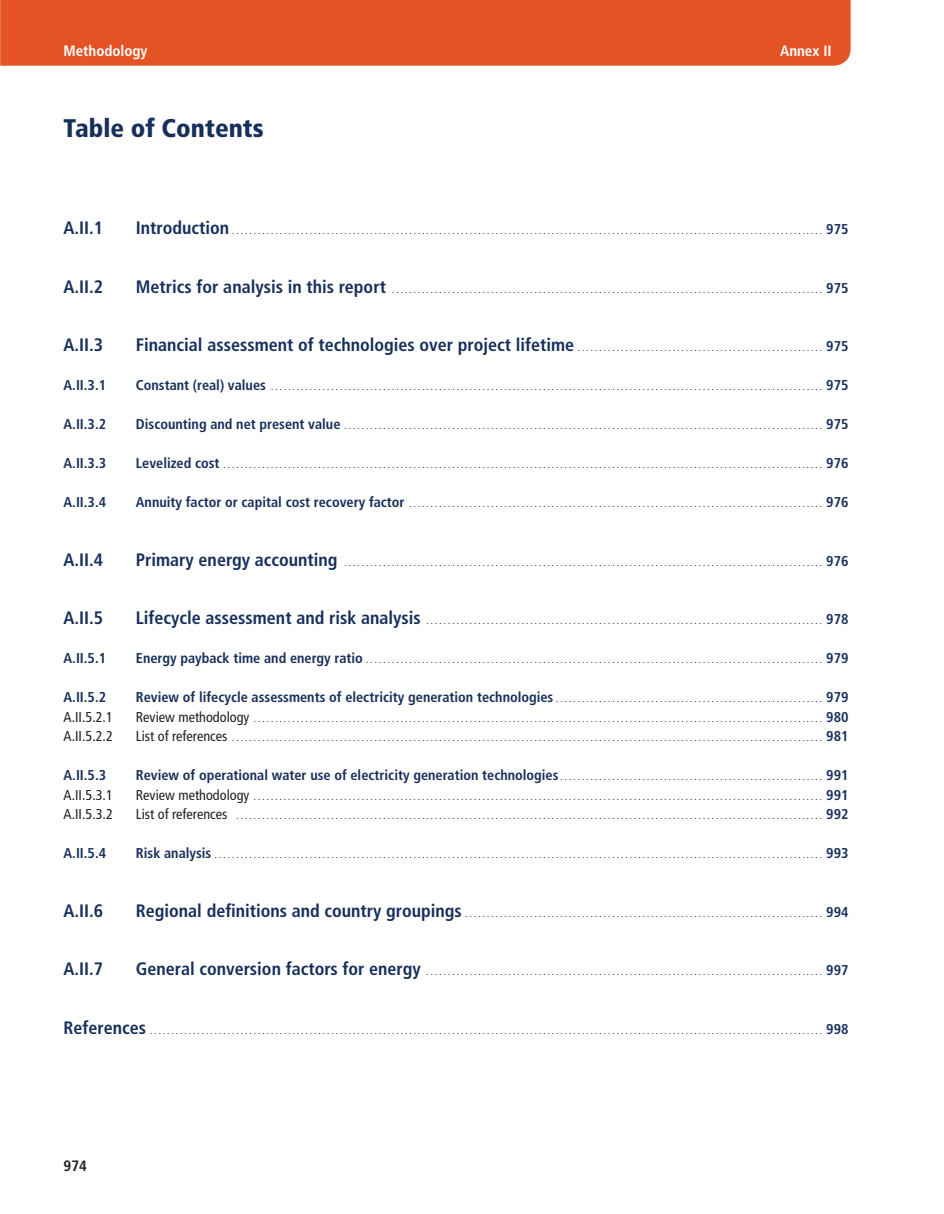
<style>
.page{position:relative;width:944px;height:1214px;background:#fff}
.page>*{position:absolute;margin:0;border:0;box-sizing:border-box;transform-origin:0 0}
.t1{font:900 condensed 25.5px "Frutiger LT Pro";color:#172f5b}
.t2{font:700 condensed 18px "Frutiger LT Pro";color:#172f5b}
.t3{font:700 condensed 15px "Frutiger LT Pro";color:#fff}
.t4{font:700 condensed 15px "Frutiger LT Pro";color:#231f20}
.t5{font:700 condensed 14.25px "Frutiger LT Pro";color:#172f5b}
.t6{font:condensed 14.25px "Frutiger LT Pro";color:#231f20}
.t7{font:condensed 9px "Frutiger LT Pro";color:#231f20}
.s1{font-weight:700;font-size:18px;color:#172f5b}
.s2{font-weight:700;font-size:14.25px;color:#172f5b}
.s3{font-weight:400;font-size:9px;color:#231f20}
.s4{font-size:14.25px}
</style>
<div class="page">
<div style="left:0;top:0;width:850px;height:66px;background:#e45324"></div>
<h3 class="t3" style="left:64px;top:45px;width:85px">Methodology</h3>
<h3 class="t3" style="left:780px;top:45px;width:53px">Annex II</h3>
<h1 class="t1" style="left:64px;top:118px;width:202px">Table of Contents</h1>
<h2 class="t2" style="left:64px;top:221px;width:41px">A.II.1</h2>
<p class="t7" style="left:136px;top:227px;width:714px"><span class="s1">Introduction</span> . . . . . . . . . . . . . . . . . . . . . . . . . . . . . . . . . . . . . . . . . . . . . . . . . . . . . . . . . . . . . . . . . . . . . . . . . . . . . . . . . . . . . . . . . . . . . . . . . . . . . . . . . . . . . . . . . . . . . . . . . . . . . . . . . . . . . . . . . <span class="s2">975</span></p>
<h2 class="t2" style="left:64px;top:279px;width:41px">A.II.2</h2>
<p class="t7" style="left:136px;top:286px;width:714px"><span class="s1">Metrics for analysis in this report</span> . . . . . . . . . . . . . . . . . . . . . . . . . . . . . . . . . . . . . . . . . . . . . . . . . . . . . . . . . . . . . . . . . . . . . . . . . . . . . . . . . . . . . . . . . . . . . . . . . . . . <span class="s2">975</span></p>
<h2 class="t2" style="left:64px;top:338px;width:41px">A.II.3</h2>
<p class="t7" style="left:136px;top:344px;width:714px"><span class="s1">Financial assessment of technologies over project lifetime</span> . . . . . . . . . . . . . . . . . . . . . . . . . . . . . . . . . . . . . . . . . . . . . . . . . . . . . . . . . <span class="s2">975</span></p>
<h3 class="t5" style="left:64px;top:379px;width:44px">A.II.3.1</h3>
<p class="t7" style="left:136px;top:383px;width:714px"><span class="s2">Constant (real) values</span> . . . . . . . . . . . . . . . . . . . . . . . . . . . . . . . . . . . . . . . . . . . . . . . . . . . . . . . . . . . . . . . . . . . . . . . . . . . . . . . . . . . . . . . . . . . . . . . . . . . . . . . . . . . . . . . . . . . . . . . . . . . . . . . . <span class="s2">975</span></p>
<h3 class="t5" style="left:64px;top:418px;width:44px">A.II.3.2</h3>
<p class="t7" style="left:136px;top:422px;width:714px"><span class="s2">Discounting and net present value</span> . . . . . . . . . . . . . . . . . . . . . . . . . . . . . . . . . . . . . . . . . . . . . . . . . . . . . . . . . . . . . . . . . . . . . . . . . . . . . . . . . . . . . . . . . . . . . . . . . . . . . . . . . . . . . . . <span class="s2">975</span></p>
<h3 class="t5" style="left:64px;top:457px;width:44px">A.II.3.3</h3>
<p class="t7" style="left:136px;top:461px;width:714px"><span class="s2">Levelized cost</span> . . . . . . . . . . . . . . . . . . . . . . . . . . . . . . . . . . . . . . . . . . . . . . . . . . . . . . . . . . . . . . . . . . . . . . . . . . . . . . . . . . . . . . . . . . . . . . . . . . . . . . . . . . . . . . . . . . . . . . . . . . . . . . . . . . . . . . . . . . . <span class="s2">976</span></p>
<h3 class="t5" style="left:64px;top:496px;width:44px">A.II.3.4</h3>
<p class="t7" style="left:136px;top:500px;width:714px"><span class="s2">Annuity factor or capital cost recovery factor</span> . . . . . . . . . . . . . . . . . . . . . . . . . . . . . . . . . . . . . . . . . . . . . . . . . . . . . . . . . . . . . . . . . . . . . . . . . . . . . . . . . . . . . . . . . . . . . . . . <span class="s2">976</span></p>
<h2 class="t2" style="left:64px;top:552px;width:41px">A.II.4</h2>
<p class="t7" style="left:136px;top:559px;width:714px"><span class="s1">Primary energy accounting</span> . . . . . . . . . . . . . . . . . . . . . . . . . . . . . . . . . . . . . . . . . . . . . . . . . . . . . . . . . . . . . . . . . . . . . . . . . . . . . . . . . . . . . . . . . . . . . . . . . . . . . . . . . . . . . . . <span class="s2">976</span></p>
<h2 class="t2" style="left:64px;top:611px;width:41px">A.II.5</h2>
<p class="t7" style="left:136px;top:617px;width:714px"><span class="s1">Lifecycle assessment and risk analysis</span> . . . . . . . . . . . . . . . . . . . . . . . . . . . . . . . . . . . . . . . . . . . . . . . . . . . . . . . . . . . . . . . . . . . . . . . . . . . . . . . . . . . . . . . . . . . . <span class="s2">978</span></p>
<h3 class="t5" style="left:64px;top:652px;width:44px">A.II.5.1</h3>
<p class="t7" style="left:136px;top:656px;width:714px"><span class="s2">Energy payback time and energy ratio</span> . . . . . . . . . . . . . . . . . . . . . . . . . . . . . . . . . . . . . . . . . . . . . . . . . . . . . . . . . . . . . . . . . . . . . . . . . . . . . . . . . . . . . . . . . . . . . . . . . . . . . . . . . . <span class="s2">979</span></p>
<h3 class="t5" style="left:64px;top:691px;width:44px">A.II.5.2</h3>
<h3 class="t5" style="left:136px;top:691px;width:714px">Review of lifecycle assessments of electricity generation technologies <span class="s3">. . . . . . . . . . . . . . . . . . . . . . . . . . . . . . . . . . . . . . . . . . . . . . . . . . . . . . . . . . . . . .</span> 979</h3>
<h3 class="t6" style="left:64px;top:711px;width:51px">A.II.5.2.1</h3>
<p class="t7" style="left:136px;top:715px;width:714px"><span class="s4">Review methodology</span> . . . . . . . . . . . . . . . . . . . . . . . . . . . . . . . . . . . . . . . . . . . . . . . . . . . . . . . . . . . . . . . . . . . . . . . . . . . . . . . . . . . . . . . . . . . . . . . . . . . . . . . . . . . . . . . . . . . . . . . . . . . . . . . . . . . . <span class="s2">980</span></p>
<h3 class="t6" style="left:64px;top:730px;width:51px">A.II.5.2.2</h3>
<p class="t7" style="left:136px;top:734px;width:714px"><span class="s4">List of references</span> . . . . . . . . . . . . . . . . . . . . . . . . . . . . . . . . . . . . . . . . . . . . . . . . . . . . . . . . . . . . . . . . . . . . . . . . . . . . . . . . . . . . . . . . . . . . . . . . . . . . . . . . . . . . . . . . . . . . . . . . . . . . . . . . . . . . . . . . . <span class="s2">981</span></p>
<h3 class="t5" style="left:64px;top:769px;width:44px">A.II.5.3</h3>
<h3 class="t5" style="left:136px;top:769px;width:714px">Review of operational water use of electricity generation technologies <span class="s3">. . . . . . . . . . . . . . . . . . . . . . . . . . . . . . . . . . . . . . . . . . . . . . . . . . . . . . . . . . . . .</span> 991</h3>
<h3 class="t6" style="left:64px;top:789px;width:51px">A.II.5.3.1</h3>
<p class="t7" style="left:136px;top:793px;width:714px"><span class="s4">Review methodology</span> . . . . . . . . . . . . . . . . . . . . . . . . . . . . . . . . . . . . . . . . . . . . . . . . . . . . . . . . . . . . . . . . . . . . . . . . . . . . . . . . . . . . . . . . . . . . . . . . . . . . . . . . . . . . . . . . . . . . . . . . . . . . . . . . . . . . <span class="s2">991</span></p>
<h3 class="t6" style="left:64px;top:808px;width:51px">A.II.5.3.2</h3>
<p class="t7" style="left:136px;top:812px;width:714px"><span class="s4">List of references</span> . . . . . . . . . . . . . . . . . . . . . . . . . . . . . . . . . . . . . . . . . . . . . . . . . . . . . . . . . . . . . . . . . . . . . . . . . . . . . . . . . . . . . . . . . . . . . . . . . . . . . . . . . . . . . . . . . . . . . . . . . . . . . . . . . . . . . . . . <span class="s2">992</span></p>
<h3 class="t5" style="left:64px;top:847px;width:44px">A.II.5.4</h3>
<p class="t7" style="left:136px;top:851px;width:714px"><span class="s2">Risk analysis</span> . . . . . . . . . . . . . . . . . . . . . . . . . . . . . . . . . . . . . . . . . . . . . . . . . . . . . . . . . . . . . . . . . . . . . . . . . . . . . . . . . . . . . . . . . . . . . . . . . . . . . . . . . . . . . . . . . . . . . . . . . . . . . . . . . . . . . . . . . . . . . <span class="s2">993</span></p>
<h2 class="t2" style="left:64px;top:903px;width:41px">A.II.6</h2>
<p class="t7" style="left:136px;top:910px;width:714px"><span class="s1">Regional definitions and country groupings</span> . . . . . . . . . . . . . . . . . . . . . . . . . . . . . . . . . . . . . . . . . . . . . . . . . . . . . . . . . . . . . . . . . . . . . . . . . . . . . . . . . . . <span class="s2">994</span></p>
<h2 class="t2" style="left:64px;top:962px;width:41px">A.II.7</h2>
<p class="t7" style="left:136px;top:968px;width:714px"><span class="s1">General conversion factors for energy</span> . . . . . . . . . . . . . . . . . . . . . . . . . . . . . . . . . . . . . . . . . . . . . . . . . . . . . . . . . . . . . . . . . . . . . . . . . . . . . . . . . . . . . . . . . . . . <span class="s2">997</span></p>
<p class="t7" style="left:64px;top:1027px;width:786px"><span class="s1">References</span> . . . . . . . . . . . . . . . . . . . . . . . . . . . . . . . . . . . . . . . . . . . . . . . . . . . . . . . . . . . . . . . . . . . . . . . . . . . . . . . . . . . . . . . . . . . . . . . . . . . . . . . . . . . . . . . . . . . . . . . . . . . . . . . . . . . . . . . . . . . . . . . . . . . . . . . . . . . . <span class="s2">998</span></p>
<h3 class="t4" style="left:64px;top:1160px;width:25px">974</h3>
</div>
